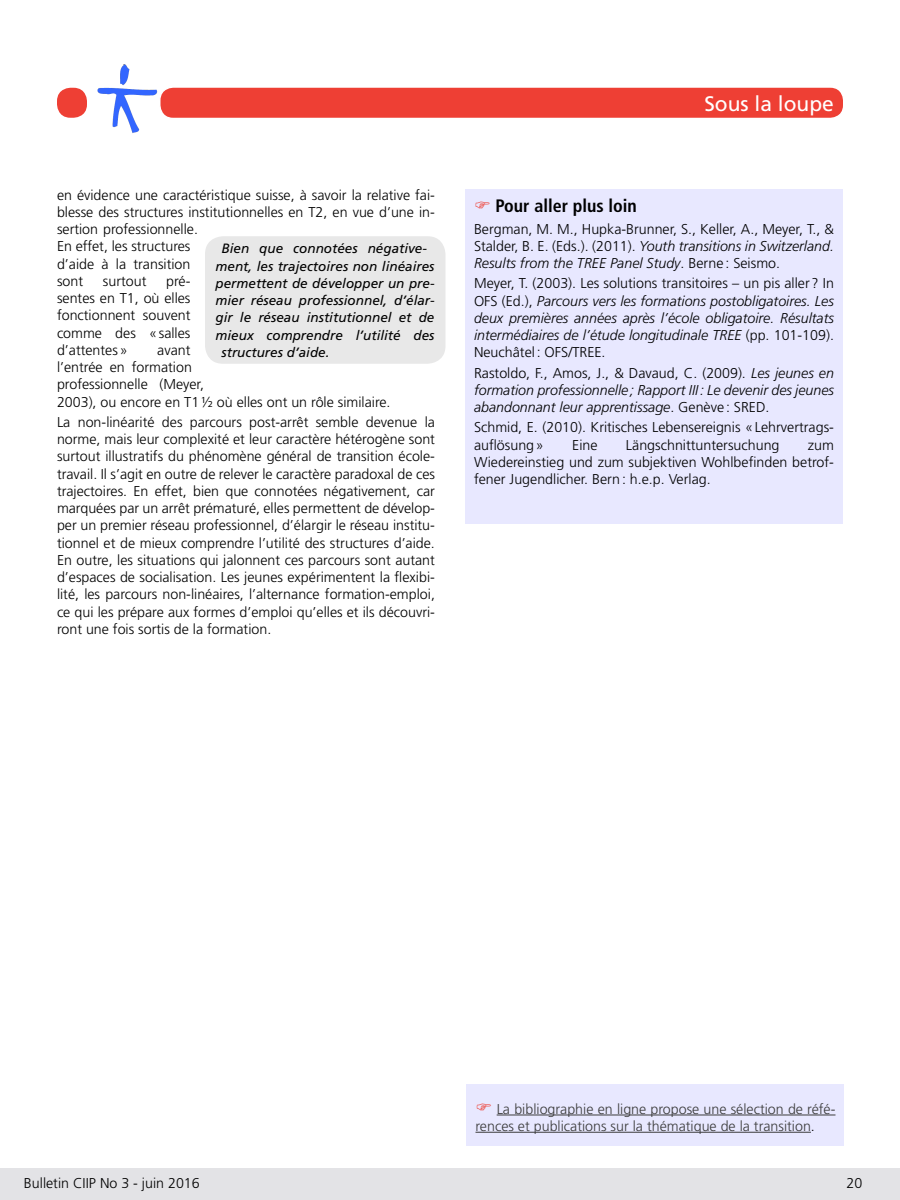
<style>
.page{position:relative;width:900px;height:1200px;background:#fff}
.page>*{position:absolute;margin:0;border:0;box-sizing:border-box;transform-origin:0 0}
.t1{font:21px "Frutiger LT Std";color:#fff}
.Titre_paragraphe1{font:700 condensed 18px "Frutiger LT Std";color:#000}
.Bas_de_page_grisé{font:300 14.25px/17.2px "Frutiger LT Std";color:#000;text-align:justify}
.t2{font:italic 300 14.25px/17.2px "Frutiger LT Std";color:#000;text-align:justify}
.t3{font:300 14.25px/17.2px "Frutiger LT Std";color:#3b3b3b}
.Encadré{font:italic 13.5px "Frutiger LT Std";color:#000}
.s1{font-style:italic}
.s2{font-style:normal}
.s3{color:#000}
</style>
<div class="page">
<img style="left:97px;top:64px;width:61px;height:69px">
<div style="left:160px;top:87px;width:684px;height:31px;background:#ee3f34;border-radius:14px"></div>
<div style="left:159px;top:86px;width:685px;height:33px;border:2px solid #fff;border-radius:14px"></div>
<div style="left:57px;top:88px;width:30px;height:30px;background:#ee3f34;border-radius:14px"></div>
<div style="left:465px;top:189px;width:378px;height:335px;background:#e8e8ff"></div>
<div style="left:205px;top:236px;width:240px;height:128px;background:#e8e8e8;border-radius:18px"></div>
<div style="left:466px;top:1084px;width:378px;height:62px;background:#e8e8ff"></div>
<hr style="left:497px;top:1115px;width:339px;height:1px;background:#3b3b3b">
<hr style="left:476px;top:1132px;width:335px;height:1px;background:#3b3b3b">
<div style="left:0;top:1168px;width:900px;height:32px;background:#e3e3e6"></div>
<p class="Bas_de_page_grisé" style="left:57px;top:186px;width:380px;text-align:left">en évidence une caractéristique suisse, à savoir la relative fai&shy;blesse des structures institutionnelles en T2, en vue d’une in&shy;sertion professionnelle.<br>En effet, les structures<br>d’aide à la transition<br>sont</p>
<p class="Encadré" style="left:222px;top:241px;width:207px">Bien que connotées négative-</p>
<p class="Encadré" style="left:216px;top:258px;width:220px">ment, les trajectoires non linéaires</p>
<p class="Encadré" style="left:216px;top:275px;width:221px">permettent de développer un pre-</p>
<p class="Encadré" style="left:216px;top:293px;width:221px">mier réseau professionnel, d’élar-</p>
<p class="Encadré" style="left:216px;top:310px;width:220px">gir le réseau institutionnel et de</p>
<p class="Encadré" style="left:216px;top:327px;width:220px">mieux comprendre l’utilité des</p>
<p class="Encadré" style="left:222px;top:344px;width:110px">structures d’aide.</p>
<p class="Bas_de_page_grisé" style="left:57px;top:273px;width:135px;text-indent:109px">pré&shy;sentes en T1, où elles fonctionnent souvent comme des «salles d’attentes»</p>
<p class="Bas_de_page_grisé" style="left:103px;top:273px;width:45px">surtout</p>
<p class="Bas_de_page_grisé" style="left:57px;top:342px;width:335px;text-align:left;text-indent:100px">avant<br>l’entrée en formation<br>professionnelle (Meyer,<br>2003), ou encore en T1½ où elles ont un rôle similaire.</p>
<p class="Bas_de_page_grisé" style="left:57px;top:414px;width:380px">La non-linéarité des parcours post-arrêt semble devenue la norme, mais leur complexité et leur caractère hétérogène sont surtout illustratifs du phénomène général de transition école&shy;travail. Il s’agit en outre de relever le caractère paradoxal de ces trajectoires. En effet, bien que connotées négativement, car marquées par un arrêt prématuré, elles permettent de dévelop&shy;per un premier réseau professionnel, d’élargir le réseau institu&shy;tionnel et de mieux comprendre l’utilité des structures d’aide.<br>En outre, les situations qui jalonnent ces parcours sont autant d’espaces de socialisation. Les jeunes expérimentent la flexibi&shy;lité, les parcours non-linéaires, l’alternance formation-emploi, ce qui les prépare aux formes d’emploi qu’elles et ils découvri&shy;ront une fois sortis de la formation.</p>
<h1 class="t1" style="left:704px;top:91px;width:131px">Sous la loupe</h1>
<p class="Titre_paragraphe1" style="left:496px;top:195px;width:143px">Pour aller plus loin</p>
<p class="Bas_de_page_grisé" style="left:474px;top:220px;width:362px">Bergman, M. M., Hupka-Brunner, S., Keller, A., Meyer, T., &amp; Stalder, B. E. (Eds.). (2011). <span class="s1">Youth transitions in Switzerland.<br>Results from the TREE Panel Study</span>. Berne : Seismo.</p>
<p class="t2" style="left:474px;top:275px;width:362px"><span class="s2">Meyer, T. (2003). Les solutions transitoires – un pis aller? In OFS (Ed.),</span> Parcours vers les formations postobligatoires. Les deux premières années après l’école obligatoire. Résultats intermédiaires de l’étude longitudinale TREE <span class="s2">(pp. 101-109).<br>Neuchâtel: OFS/TREE.</span></p>
<p class="t2" style="left:474px;top:364px;width:362px"><span class="s2">Rastoldo, F., Amos, J., &amp; Davaud, C. (2009).</span> Les jeunes en formation professionnelle ; Rapport III: Le devenir des jeunes abandonnant leur apprentissage<span class="s2">. Genève: SRED.</span></p>
<p class="Bas_de_page_grisé" style="left:474px;top:419px;width:361px">Schmid, E. (2010). Kritisches Lebensereignis «Lehrvertrags&shy;auflösung»</p>
<p class="Bas_de_page_grisé" style="left:572px;top:436px;width:27px">Eine</p>
<p class="Bas_de_page_grisé" style="left:626px;top:436px;width:155px">Längschnittuntersuchung</p>
<p class="Bas_de_page_grisé" style="left:474px;top:436px;width:362px;text-indent:334px">zum Wiedereinstieg und zum subjektiven Wohlbefinden betrof&shy;fener Jugendlicher. Bern: h.e.p. Verlag.</p>
<p class="t3" style="left:476px;top:1100px;width:362px;text-indent:21px">La bibliographie en ligne propose une sélection de réfé&shy;rences et publications sur la thématique de la transition<span class="s3">.</span></p>
<p class="Bas_de_page_grisé" style="left:24px;top:1175px;width:177px">Bulletin CIIP No 3 - juin 2016</p>
<p class="Bas_de_page_grisé" style="left:847px;top:1175px;width:17px">20</p>
</div>
